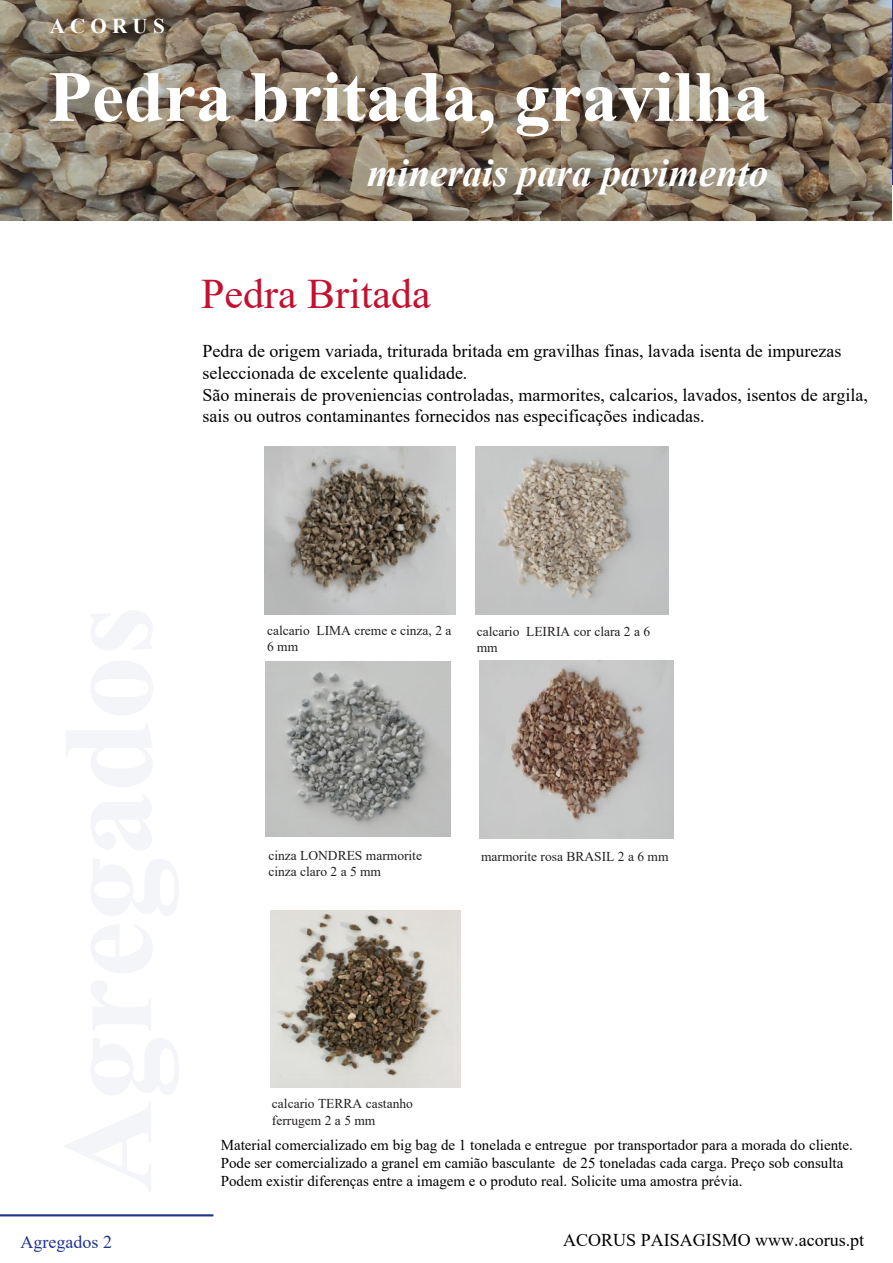
<style>
.page{position:relative;width:893px;height:1263px;background:#fff}
.page>*{position:absolute;margin:0;border:0;box-sizing:border-box;transform-origin:0 0}
.t1{font:700 72px "Times New Roman";color:#fff}
.t2{font:42px "Times New Roman";color:#c41130}
.t3{font:italic 700 39px "Times New Roman";color:#fff}
.t4{font:700 21px "Times New Roman";color:#fff}
.t5{font:18px/21.6px "Times New Roman";color:#000}
.t6{font:18px "Times New Roman";color:#000}
.t7{font:18px "Times New Roman";color:#1e358f}
.t8{font:15px/18px "Times New Roman";color:#000}
.t9{font:13.5px/16.2px "Times New Roman";color:#231f20}
.s1{font-style:inherit}
</style>
<div class="page">
<hr style="left:892px;top:0;width:1px;height:185px;background:#1e358f">
<hr style="left:0;top:1214px;width:213px;height:2px;background:#1e358f">
<img style="left:264px;top:446px;width:192px;height:168px">
<img style="left:265px;top:662px;width:185px;height:174px">
<img style="left:475px;top:447px;width:194px;height:168px">
<img style="left:479px;top:660px;width:194px;height:178px">
<img style="left:270px;top:910px;width:191px;height:177px">
<img style="left:376px;top:0;width:516px;height:221px">
<img style="left:0;top:0;width:561px;height:220px">
<p class="t4" style="left:50px;top:11px;width:116px">A C O R U S</p>
<h1 class="t1" style="left:48px;top:45px;width:724px">Pedra britada, gravilha</h1>
<h3 class="t3" style="left:367px;top:146px;width:402px">minerais para pavimento</h3>
<h2 class="t2" style="left:201px;top:264px;width:231px">Pedra Britada</h2>
<p class="t5" style="left:203px;top:340px;width:667px">Pedra de origem variada, triturada britada em gravilhas finas, lavada isenta de impurezas seleccionada de excelente qualidade.<br>São minerais de proveniencias controladas, marmorites, calcarios, lavados, isentos de argila, sais ou outros contaminantes fornecidos nas especificações indicadas.</p>
<p class="t9" style="left:267px;top:622px;width:186px">calcario LIMA creme e cinza, 2 a<br>6 mm</p>
<p class="t9" style="left:477px;top:623px;width:175px">calcario LEIRIA cor clara 2 a 6 mm</p>
<p class="t9" style="left:268px;top:847px;width:155px">cinza LONDRES marmorite cinza claro 2 a 5 mm</p>
<p class="t9" style="left:481px;top:848px;width:189px">marmorite rosa BRASIL 2 a 6 mm</p>
<p class="t9" style="left:272px;top:1095px;width:142px">calcario TERRA castanho ferrugem 2 a 5 mm</p>
<p class="t8" style="left:221px;top:1136px;width:634px">Material comercializado em big bag de 1 tonelada e entregue por transportador para a morada do cliente.<br>Pode ser comercializado a granel em camião basculante de 25 toneladas cada carga. Preço sob consulta<br>Podem existir diferenças entre a imagem e o produto real. Solicite uma amostra prévia.</p>
<p class="t7" style="left:21px;top:1229px;width:93px">Agregados <span class="s1">2</span></p>
<p class="t6" style="left:563px;top:1227px;width:302px">ACORUS PAISAGISMO www.acorus.pt</p>
</div>
